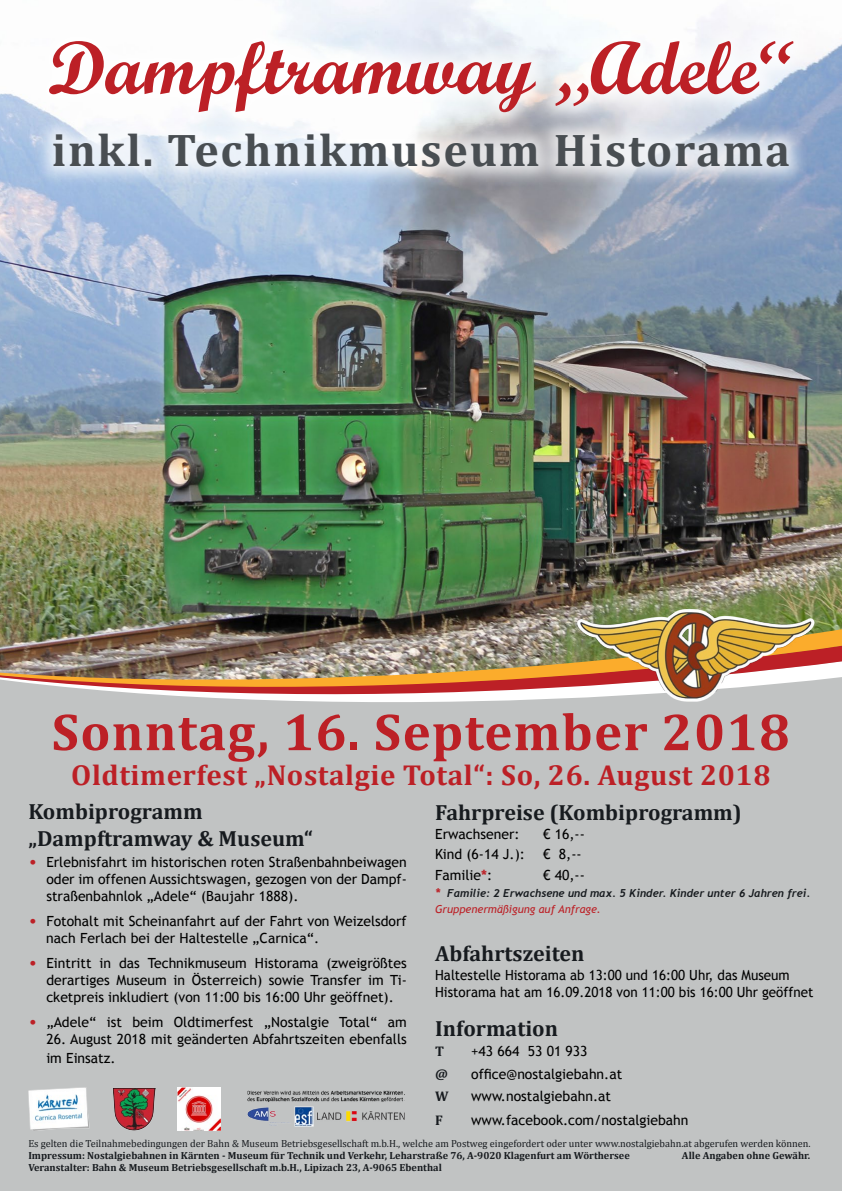
<style>
.page{position:relative;width:842px;height:1191px;background:#fff}
.page>*{position:absolute;margin:0;border:0;box-sizing:border-box;transform-origin:0 0}
.t1{font:75px "Wrexham Script";color:#bc2026}
.t2{font:700 53px "Cambria";letter-spacing:.02em;color:#bc2026}
.t3{font:700 46px "Cambria";letter-spacing:.04em;color:#494e52}
.t4{font:700 29px "Cambria";letter-spacing:.02em;color:#bc2026}
.t5{font:700 22px/26.4px "Cambria";color:#171b1f}
.t6{font:14px/16.8px "Trebuchet MS";color:#000;text-align:justify}
.t7{font:14px/16.8px "Trebuchet MS";color:#000;scale:.96 1}
.t8{font:700 14px "Cambria";color:#171b1f}
.t9{font:italic 700 11px "Trebuchet";color:#171b1f}
.t10{font:italic 11px "Trebuchet MS";color:#bc2026}
.t11{font:700 10.3px "Cambria";color:#171b1f}
.t12{font:10.3px "Cambria";color:#171b1f}
.s1{font-size:17px;color:#bc2026}
.s2{font-weight:700;color:#bc2026}
.s3{font-size:12px;color:#bc2026}
</style>
<div class="page">
<img style="left:0;top:0;width:842px;height:601px">
<div style="left:0;top:789px;width:842px;height:402px;background:#c1c3c3"></div>
<div style="left:0;top:729px;width:842px;height:60px;background:#c1c3c3"></div>
<div style="left:0;top:722px;width:842px;height:7px;background:#c1c3c3"></div>
<div style="left:0;top:713px;width:842px;height:9px;background:#c1c3c3"></div>
<img style="left:0;top:601px;width:842px;height:112px">
<img style="left:573px;top:607px;width:246px;height:95px">
<div style="left:28px;top:20px;width:786px;height:167px;background:#fff;opacity:.75"></div>
<img style="left:245px;top:1087px;width:162px;height:43px">
<img style="left:28px;top:1087px;width:61px;height:43px">
<img style="left:113px;top:1087px;width:43px;height:43px">
<img style="left:178px;top:1087px;width:43px;height:43px">
<h1 class="t1" style="left:48px;top:22px;width:748px">Dampftramway „Adele“</h1>
<h3 class="t3" style="left:52px;top:118px;width:740px">inkl. Technikmuseum Historama</h3>
<h2 class="t2" style="left:52px;top:694px;width:740px">Sonntag, 16. September 2018</h2>
<h3 class="t4" style="left:71px;top:754px;width:701px">Oldtimerfest „Nostalgie Total“: So, 26. August 2018</h3>
<h3 class="t5" style="left:28px;top:798px;width:286px">Kombiprogramm „Dampftramway &amp; Museum“</h3>
<p class="t6" style="left:46px;top:854px;width:362px;text-indent:-18px"><span class="s1">•</span> Erlebnisfahrt im historischen roten Straßenbahnbeiwagen oder im offenen Aussichtswagen, gezogen von der Dampf&shy;straßenbahnlok „Adele“ (Baujahr 1888).</p>
<p class="t6" style="left:46px;top:913px;width:362px;text-indent:-18px"><span class="s1">•</span> Fotohalt mit Scheinanfahrt auf der Fahrt von Weizelsdorf nach Ferlach bei der Haltestelle „Carnica“.</p>
<p class="t6" style="left:46px;top:955px;width:362px;text-indent:-18px"><span class="s1">•</span> Eintritt in das Technikmuseum Historama (zweigrößtes derartiges Museum in Österreich) sowie Transfer im Ti&shy;cketpreis inkludiert (von 11:00 bis 16:00 Uhr geöffnet).</p>
<p class="t6" style="left:28px;top:1014px;width:380px"><span class="s1">•</span> „Adele“ ist beim Oldtimerfest „Nostalgie Total“ am</p>
<p class="t6" style="left:46px;top:1029px;width:362px;line-height:19.2px">26. August 2018 mit geänderten Abfahrtszeiten ebenfalls im Einsatz.</p>
<h3 class="t5" style="left:435px;top:798px;width:308px">Fahrpreise (Kombiprogramm)</h3>
<p class="t6" style="left:435px;top:826px;width:86px">Erwachsener:</p>
<p class="t6" style="left:543px;top:826px;width:43px">€ 16,--</p>
<p class="t6" style="left:435px;top:845px;width:91px">Kind (6-14 J.):</p>
<p class="t6" style="left:543px;top:845px;width:40px">€ 8,--</p>
<p class="t6" style="left:435px;top:866px;width:59px">Familie<span class="s2">*</span>:</p>
<p class="t6" style="left:543px;top:866px;width:43px">€ 40,--</p>
<p class="t9" style="left:435px;top:886px;width:377px"><span class="s3">*</span> Familie: 2 Erwachsene und max. 5 Kinder. Kinder unter 6 Jahren frei.</p>
<p class="t10" style="left:435px;top:902px;width:167px">Gruppenermäßigung auf Anfrage.</p>
<h3 class="t5" style="left:435px;top:939px;width:151px">Abfahrtszeiten</h3>
<p class="t7" style="left:435px;top:967px;width:396px">Haltestelle Historama ab 13:00 und 16:00 Uhr, das Museum<br>Historama hat am 16.09.2018 von 11:00 bis 16:00 Uhr geöffnet</p>
<h3 class="t5" style="left:435px;top:1014px;width:124px">Information</h3>
<p class="t8" style="left:435px;top:1041px;width:10px">T</p>
<p class="t6" style="left:471px;top:1043px;width:118px">+43 664 53 01 933</p>
<p class="t8" style="left:435px;top:1064px;width:14px">@</p>
<p class="t6" style="left:471px;top:1065px;width:153px">office@nostalgiebahn.at</p>
<p class="t8" style="left:435px;top:1086px;width:15px">W</p>
<p class="t6" style="left:471px;top:1088px;width:141px">www.nostalgiebahn.at</p>
<p class="t8" style="left:435px;top:1110px;width:9px">F</p>
<p class="t6" style="left:471px;top:1111px;width:219px">www.facebook.com/nostalgiebahn</p>
<p class="t12" style="left:28px;top:1137px;width:784px">Es gelten die Teilnahmebedingungen der Bahn &amp; Museum Betriebsgesellschaft m.b.H., welche am Postweg eingefordert oder unter www.nostalgiebahn.at abgerufen werden können.</p>
<p class="t11" style="left:28px;top:1148px;width:603px">Impressum: Nostalgiebahnen in Kärnten - Museum für Technik und Verkehr, Leharstraße 76, A-9020 Klagenfurt am Wörthersee</p>
<p class="t11" style="left:682px;top:1148px;width:130px">Alle Angaben ohne Gewähr.</p>
<p class="t11" style="left:28px;top:1160px;width:415px">Veranstalter: Bahn &amp; Museum Betriebsgesellschaft m.b.H., Lipizach 23, A-9065 Ebenthal</p>
</div>
